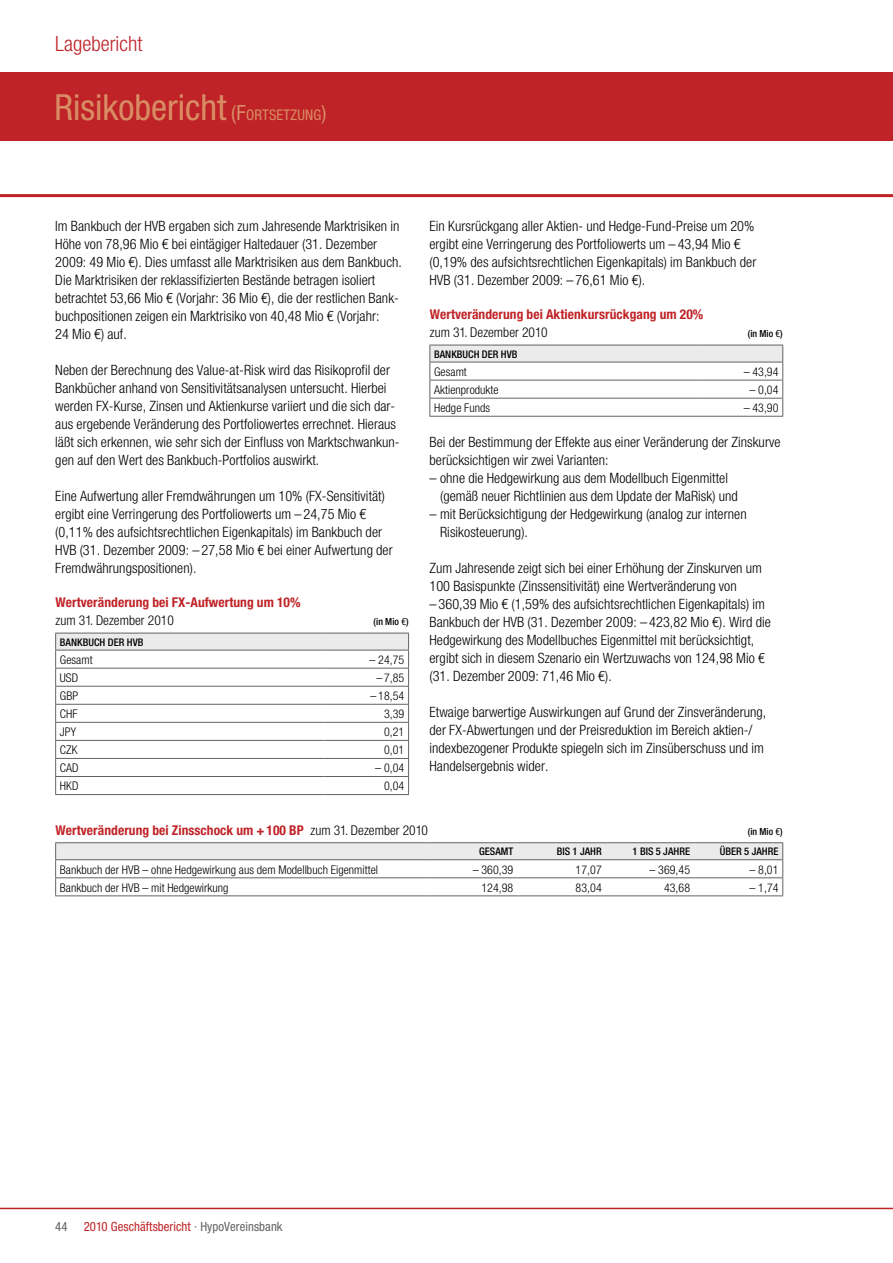
<style>
.page{position:relative;width:893px;height:1263px;background:#fff}
.page>*{position:absolute;margin:0;border:0;box-sizing:border-box;transform-origin:0 0}
.t1{font:condensed 36px "Helvetica Neue";color:#d98d65}
.t2{font:300 21px "Helvetica HVB Cond";color:#c02327}
.t3{font:300 14.25px/18px "Helvetica HVB Cond";letter-spacing:.005em;color:#000}
.t4{font:700 condensed 13.5px "Helvetica Neue";letter-spacing:.005em;color:#c02327}
.t5{font:300 13.5px "Helvetica HVB Cond";letter-spacing:.005em;color:#000}
.t6{font:condensed 12.75px "Helvetica Neue";letter-spacing:.005em;color:#c02327}
.t7{font:condensed 12.75px "Helvetica Neue";color:#636363}
.t8{font:300 12px "Helvetica HVB Cond";letter-spacing:.005em;color:#000}
.t9{font:500 10.5px "Helvetica HVB Cond";letter-spacing:.005em;color:#000}
.t10{font:500 9.75px "Helvetica HVB Cond";letter-spacing:.005em;color:#000}
.s1{font-size:21px}
.s2{font-size:14.7px}
.s3{font-family:"Helvetica HVB Cond";font-weight:300;font-stretch:normal;color:#000}
.s4{color:#636363}
</style>
<div class="page">
<hr style="left:0;top:1208px;width:893px;height:1px;background:#c02327">
<div style="left:0;top:72px;width:893px;height:68px;background:#c02327"></div>
<hr style="left:0;top:194px;width:893px;height:3px;background:#c02327">
<svg style="left:55px;top:633px;width:354px;height:161px"></svg>
<hr style="left:55px;top:794px;width:269px;height:1px;background:#636363">
<hr style="left:324px;top:794px;width:85px;height:1px;background:#636363">
<svg style="left:429px;top:345px;width:354px;height:71px"></svg>
<hr style="left:429px;top:416px;width:269px;height:1px;background:#636363">
<hr style="left:698px;top:416px;width:85px;height:1px;background:#636363">
<hr style="left:55px;top:842px;width:374px;height:1px;background:#636363">
<hr style="left:429px;top:842px;width:89px;height:1px;background:#636363">
<hr style="left:518px;top:842px;width:88px;height:1px;background:#636363">
<hr style="left:606px;top:842px;width:88px;height:1px;background:#636363">
<hr style="left:694px;top:842px;width:89px;height:1px;background:#636363">
<hr style="left:55px;top:895px;width:374px;height:1px;background:#636363">
<hr style="left:429px;top:895px;width:89px;height:1px;background:#636363">
<hr style="left:518px;top:895px;width:88px;height:1px;background:#636363">
<hr style="left:606px;top:895px;width:88px;height:1px;background:#636363">
<hr style="left:694px;top:895px;width:89px;height:1px;background:#636363">
<svg style="left:55px;top:843px;width:728px;height:52px"></svg>
<h2 class="t2" style="left:55px;top:31px;width:89px">Lagebericht</h2>
<h1 class="t1" style="left:55px;top:87px;width:274px">Risikobericht <span class="s1">(F</span><span class="s2">ortsetzung</span><span class="s1">)</span></h1>
<p class="t3" style="left:55px;top:217px;width:348px">Im Bankbuch der HVB ergaben sich zum Jahresende Marktrisiken in Höhe von 78,96 Mio € bei eintägiger Haltedauer (31. Dezember 2009: 49 Mio €). Dies umfasst alle Marktrisiken aus dem Bankbuch.<br>Die Marktrisiken der reklassifizierten Bestände betragen isoliert betrachtet 53,66 Mio € (Vorjahr: 36 Mio €), die der restlichen Bank&shy;buchpositionen zeigen ein Marktrisiko von 40,48 Mio € (Vorjahr:<br>24 Mio €) auf.</p>
<p class="t3" style="left:55px;top:361px;width:346px">Neben der Berechnung des Value-at-Risk wird das Risikoprofil der Bankbücher anhand von Sensitivitätsanalysen untersucht. Hierbei werden FX-Kurse, Zinsen und Aktienkurse variiert und die sich dar&shy;aus ergebende Veränderung des Portfoliowertes errechnet. Hieraus läßt sich erkennen, wie sehr sich der Einfluss von Marktschwankun&shy;gen auf den Wert des Bankbuch-Portfolios auswirkt.</p>
<p class="t3" style="left:55px;top:486px;width:339px">Eine Aufwertung aller Fremdwährungen um 10% (FX-Sensitivität) ergibt eine Verringerung des Portfoliowerts um – 24,75 Mio € (0,11% des aufsichtsrechtlichen Eigenkapitals) im Bankbuch der HVB (31. Dezember 2009: – 27,58 Mio € bei einer Aufwertung der Fremdwährungspositionen).</p>
<p class="t4" style="left:56px;top:594px;width:246px">Wertveränderung bei FX-Aufwertung um 10%</p>
<p class="t5" style="left:56px;top:613px;width:120px">zum 31. Dezember 2010</p>
<p class="t10" style="left:374px;top:616px;width:36px">(IN MIO €)</p>
<p class="t9" style="left:60px;top:636px;width:85px">BANKBUCH DER HVB</p>
<p class="t8" style="left:60px;top:653px;width:34px">Gesamt</p>
<p class="t8" style="left:369px;top:653px;width:36px">– 24,75</p>
<p class="t8" style="left:60px;top:671px;width:20px">USD</p>
<p class="t8" style="left:376px;top:671px;width:29px">– 7,85</p>
<p class="t8" style="left:60px;top:689px;width:20px">GBP</p>
<p class="t8" style="left:371px;top:689px;width:35px">– 18,54</p>
<p class="t8" style="left:60px;top:707px;width:19px">CHF</p>
<p class="t8" style="left:384px;top:707px;width:22px">3,39</p>
<p class="t8" style="left:60px;top:725px;width:18px">JPY</p>
<p class="t8" style="left:384px;top:725px;width:22px">0,21</p>
<p class="t8" style="left:60px;top:743px;width:19px">CZK</p>
<p class="t8" style="left:384px;top:743px;width:22px">0,01</p>
<p class="t8" style="left:60px;top:761px;width:20px">CAD</p>
<p class="t8" style="left:375px;top:761px;width:31px">– 0,04</p>
<p class="t8" style="left:60px;top:779px;width:20px">HKD</p>
<p class="t8" style="left:384px;top:779px;width:22px">0,04</p>
<p class="t3" style="left:429px;top:217px;width:328px">Ein Kursrückgang aller Aktien- und Hedge-Fund-Preise um 20% ergibt eine Verringerung des Portfoliowerts um – 43,94 Mio € (0,19% des aufsichtsrechtlichen Eigenkapitals) im Bankbuch der HVB (31. Dezember 2009: – 76,61 Mio €).</p>
<p class="t4" style="left:430px;top:306px;width:275px">Wertveränderung bei Aktienkursrückgang um 20%</p>
<p class="t5" style="left:430px;top:325px;width:119px">zum 31. Dezember 2010</p>
<p class="t10" style="left:748px;top:328px;width:36px">(IN MIO €)</p>
<p class="t9" style="left:434px;top:348px;width:85px">BANKBUCH DER HVB</p>
<p class="t8" style="left:434px;top:365px;width:34px">Gesamt</p>
<p class="t8" style="left:744px;top:365px;width:36px">– 43,94</p>
<p class="t8" style="left:434px;top:383px;width:66px">Aktienprodukte</p>
<p class="t8" style="left:749px;top:383px;width:31px">– 0,04</p>
<p class="t8" style="left:434px;top:401px;width:58px">Hedge Funds</p>
<p class="t8" style="left:744px;top:401px;width:36px">– 43,90</p>
<p class="t3" style="left:429px;top:432px;width:352px">Bei der Bestimmung der Effekte aus einer Veränderung der Zinskurve berücksichtigen wir zwei Varianten:</p>
<p class="t3" style="left:440px;top:468px;width:299px;text-indent:-11px">– ohne die Hedgewirkung aus dem Modellbuch Eigenmittel (gemäß neuer Richtlinien aus dem Update der MaRisk) und</p>
<p class="t3" style="left:440px;top:504px;width:308px;text-indent:-11px">– mit Berücksichtigung der Hedgewirkung (analog zur internen<br>Risikosteuerung).</p>
<p class="t3" style="left:429px;top:558px;width:334px">Zum Jahresende zeigt sich bei einer Erhöhung der Zinskurven um<br>100 Basispunkte (Zinssensitivität) eine Wertveränderung von</p>
<p class="t3" style="left:429px;top:594px;width:343px">– 360,39 Mio € (1,59% des aufsichtsrechtlichen Eigenkapitals) im Bankbuch der HVB (31. Dezember 2009: – 423,82 Mio €). Wird die Hedgewirkung des Modellbuches Eigenmittel mit berücksichtigt, ergibt sich in diesem Szenario ein Wertzuwachs von 124,98 Mio € (31. Dezember 2009: 71,46 Mio €).</p>
<p class="t3" style="left:429px;top:702px;width:338px">Etwaige barwertige Auswirkungen auf Grund der Zinsveränderung, der FX-Abwertungen und der Preisreduktion im Bereich aktien-/ indexbezogener Produkte spiegeln sich im Zinsüberschuss und im Handelsergebnis wider.</p>
<p class="t4" style="left:56px;top:822px;width:374px">Wertveränderung bei Zinsschock um +100 BP <span class="s3">zum 31. Dezember 2010</span></p>
<p class="t10" style="left:748px;top:826px;width:36px">(IN MIO €)</p>
<p class="t9" style="left:479px;top:845px;width:36px">GESAMT</p>
<p class="t9" style="left:557px;top:845px;width:47px">BIS 1 JAHR</p>
<p class="t9" style="left:633px;top:845px;width:59px">1 BIS 5 JAHRE</p>
<p class="t9" style="left:720px;top:845px;width:60px">ÜBER 5 JAHRE</p>
<p class="t8" style="left:60px;top:862px;width:320px">Bankbuch der HVB – ohne Hedgewirkung aus dem Modellbuch Eigenmittel</p>
<p class="t8" style="left:473px;top:862px;width:42px">– 360,39</p>
<p class="t8" style="left:576px;top:862px;width:28px">17,07</p>
<p class="t8" style="left:649px;top:862px;width:42px">– 369,45</p>
<p class="t8" style="left:749px;top:862px;width:31px">– 8,01</p>
<p class="t8" style="left:60px;top:880px;width:170px">Bankbuch der HVB – mit Hedgewirkung</p>
<p class="t8" style="left:481px;top:880px;width:33px">124,98</p>
<p class="t8" style="left:576px;top:880px;width:28px">83,04</p>
<p class="t8" style="left:664px;top:880px;width:28px">43,68</p>
<p class="t8" style="left:749px;top:880px;width:31px">– 1,74</p>
<p class="t7" style="left:55px;top:1218px;width:14px">44</p>
<p class="t6" style="left:84px;top:1218px;width:200px">2010 Geschäftsbericht <span class="s4">· HypoVereinsbank</span></p>
</div>
